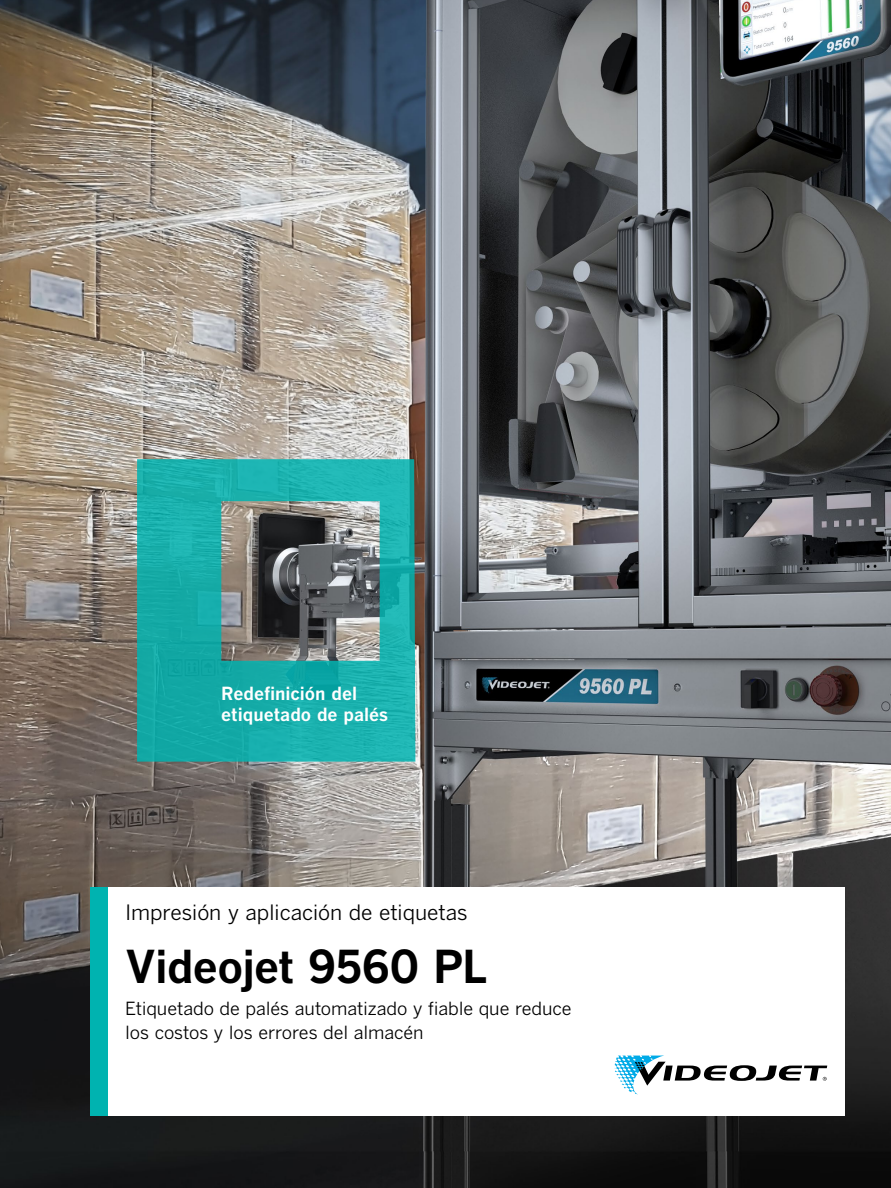
<style>
.page{position:relative;width:891px;height:1188px;background:#fff}
.page>*{position:absolute;margin:0;border:0;box-sizing:border-box;transform-origin:0 0}
.brochure_title{font:700 45px "Benton Gothic";letter-spacing:-.02em;color:#000}
.technology_segment{font:21px "Benton Gothic";letter-spacing:-.01em;color:#000}
.technology_segment-2{font:18px/24px "Benton Gothic";letter-spacing:-.005em;color:#000}
.marked_advantage{font:700 18px/21px "Benton Gothic";color:#fff}
</style>
<div class="page">
<img style="left:0;top:0;width:891px;height:1188px">
<div style="left:108px;top:887px;width:737px;height:229px;background:#fff"></div>
<div style="left:91px;top:887px;width:17px;height:229px;background:#00b3b0"></div>
<svg style="left:615px;top:1056px;width:212px;height:38px"></svg>
<svg style="left:137px;top:459px;width:278px;height:303px;background:#349c99"></svg>
<p class="marked_advantage" style="left:221px;top:683px;width:168px">Redefinición del etiquetado de palés</p>
<p class="technology_segment" style="left:125px;top:901px;width:344px">Impresión y aplicación de etiquetas</p>
<p class="brochure_title" style="left:125px;top:940px;width:364px">Videojet 9560 PL</p>
<p class="technology_segment-2" style="left:125px;top:997px;width:448px">Etiquetado de palés automatizado y fiable que reduce los costos y los errores del almacén</p>
</div>
